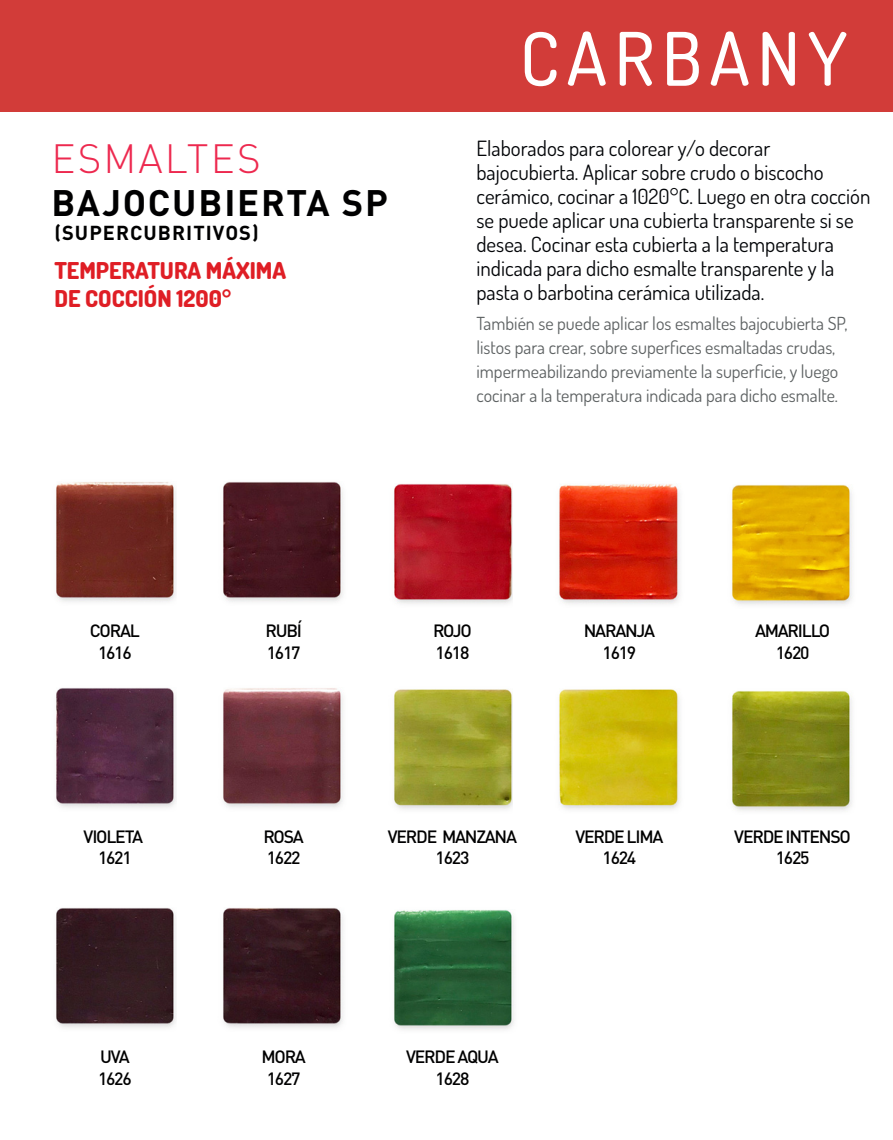
<style>
.page{position:relative;width:893px;height:1140px;background:#fff}
.page>*{position:absolute;margin:0;border:0;box-sizing:border-box;transform-origin:0 0}
.t1{font:300 40.35px "DIN Pro";letter-spacing:.05em;color:#ed294f}
.t2{font:700 36.45px "DIN Pro";letter-spacing:.05em;color:#000001}
.t3{font:800 23.25px/27.9px "Dosis";color:#df1e25}
.t4{font:21px/24px "Dosis";color:#030508}
.t5{font:700 19.95px "DIN Pro";letter-spacing:.05em;color:#000001}
.t6{font:18px/24px "Dosis";color:#5d6162}
.t7{font:500 17.55px/21.1px "DIN Pro";letter-spacing:-.07em;color:#000001;text-align:center}
</style>
<div class="page">
<img style="left:56px;top:482px;width:120px;height:120px">
<img style="left:223px;top:482px;width:120px;height:120px">
<img style="left:394px;top:484px;width:119px;height:120px">
<img style="left:559px;top:484px;width:121px;height:120px">
<img style="left:732px;top:484px;width:121px;height:121px">
<img style="left:56px;top:688px;width:120px;height:120px">
<img style="left:223px;top:688px;width:120px;height:120px">
<img style="left:394px;top:689px;width:119px;height:121px">
<img style="left:559px;top:689px;width:122px;height:121px">
<img style="left:732px;top:691px;width:121px;height:120px">
<img style="left:56px;top:908px;width:120px;height:120px">
<img style="left:223px;top:908px;width:120px;height:120px">
<img style="left:394px;top:909px;width:120px;height:121px">
<div style="left:0;top:0;width:893px;height:112px;background:#d23c39"></div>
<svg style="left:525px;top:32px;width:31px;height:54px"></svg>
<svg style="left:568px;top:31px;width:38px;height:55px"></svg>
<svg style="left:620px;top:32px;width:32px;height:54px"></svg>
<svg style="left:667px;top:32px;width:32px;height:54px"></svg>
<svg style="left:711px;top:31px;width:38px;height:55px"></svg>
<svg style="left:762px;top:32px;width:33px;height:54px"></svg>
<svg style="left:809px;top:32px;width:37px;height:54px"></svg>
<h1 class="t1" style="left:51px;top:127px;width:211px">ESMALTES</h1>
<h2 class="t2" style="left:51px;top:173px;width:338px">BAJOCUBIERTA SP</h2>
<p class="t5" style="left:54px;top:216px;width:206px">(SUPERCUBRITIVOS)</p>
<p class="t3" style="left:54px;top:256px;width:233px">TEMPERATURA MÁXIMA<br>DE COCCIÓN 1200°</p>
<p class="t4" style="left:476px;top:135px;width:395px">Elaborados para colorear y/o decorar bajocubierta. Aplicar sobre crudo o biscocho cerámico, cocinar a 1020°C. Luego en otra cocción se puede aplicar una cubierta transparente si se desea. Cocinar esta cubierta a la temperatura indicada para dicho esmalte transparente y la pasta o barbotina cerámica utilizada.</p>
<p class="t6" style="left:476px;top:310px;width:373px">También se puede aplicar los esmaltes bajocubierta SP, listos para crear, sobre superfices esmaltadas crudas, impermeabilizando previamente la superficie, y luego cocinar a la temperatura indicada para dicho esmalte.</p>
<p class="t7" style="left:265px;top:618px;width:38px;text-align:left">RUBÍ<br>1617</p>
<p class="t7" style="left:584px;top:618px;width:73px">NARANJA<br>1619</p>
<p class="t7" style="left:90px;top:618px;width:51px">CORAL<br>1616</p>
<p class="t7" style="left:433px;top:618px;width:40px;text-align:left">ROJO<br>1618</p>
<p class="t7" style="left:755px;top:618px;width:77px">AMARILLO<br>1620</p>
<p class="t7" style="left:84px;top:824px;width:61px">VIOLETA<br>1621</p>
<p class="t7" style="left:388px;top:824px;width:131px">VERDE MANZANA<br>1623</p>
<p class="t7" style="left:575px;top:824px;width:90px">VERDE LIMA<br>1624</p>
<p class="t7" style="left:264px;top:824px;width:42px;text-align:left">ROSA<br>1622</p>
<p class="t7" style="left:734px;top:824px;width:118px">VERDE INTENSO<br>1625</p>
<p class="t7" style="left:98px;top:1044px;width:35px;text-align:left">UVA<br>1626</p>
<p class="t7" style="left:261px;top:1044px;width:46px">MORA<br>1627</p>
<p class="t7" style="left:406px;top:1044px;width:94px">VERDE AQUA<br>1628</p>
</div>
